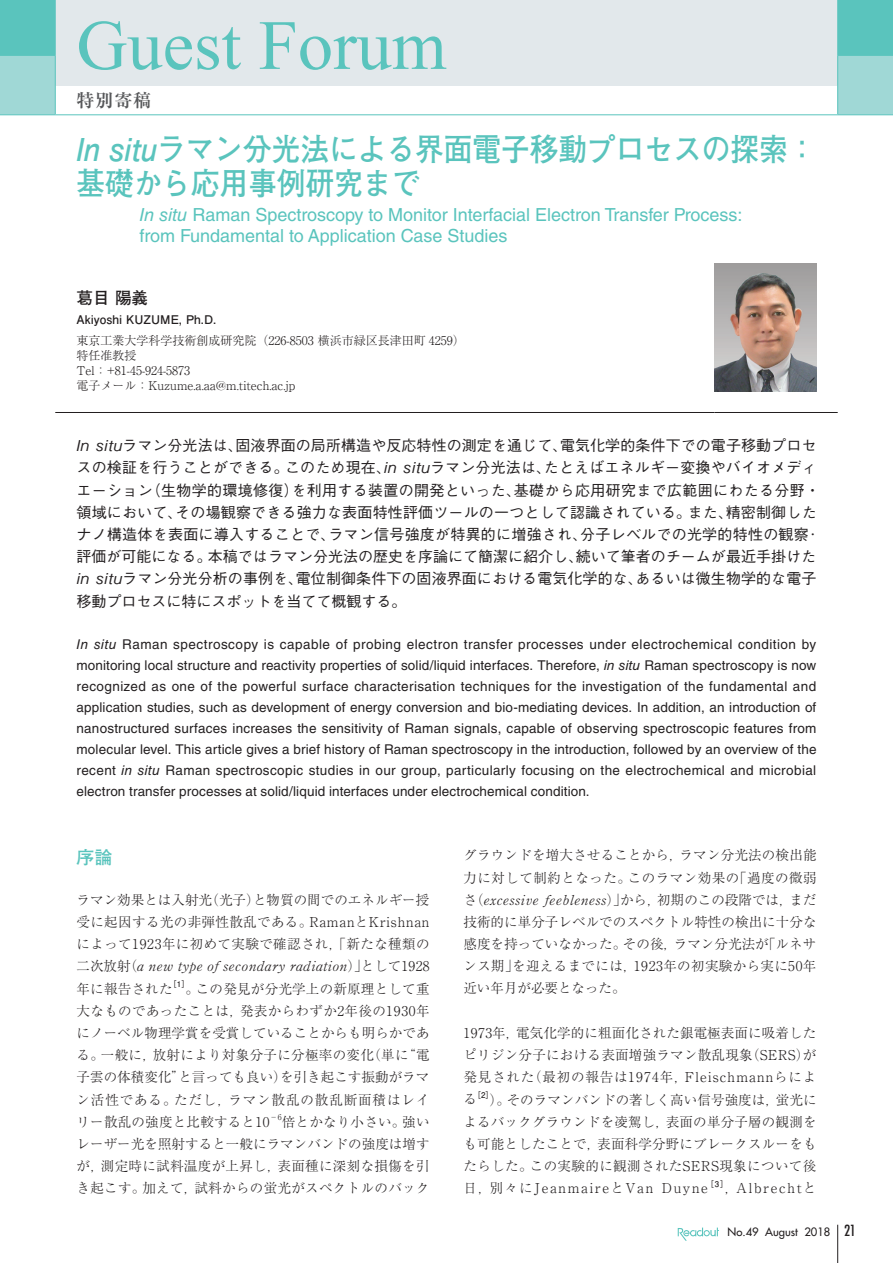
<style>
.page{position:relative;width:893px;height:1263px;background:#fff}
.page>*{position:absolute;margin:0;border:0;box-sizing:border-box;transform-origin:0 0}
.t1{font:70.5px "Times New Roman";color:#5ac4bd}
.t2{font:700 31.5px/34.5px "Futo Go B101 Pro";color:#5ac4bd;scale:.91 1}
.t3{font:18px/21px "Helvetica LT Std";color:#5ac4bd}
.t4{font:700 18px "Ryumin Pro";color:#57585a}
.t5{font:700 18px "Futo Go B101 Pro";color:#5ac4bd}
.t6{font:700 16.5px "Futo Go B101 Pro";color:#231f20}
.t7{font:500 15px/22.2px "Gothic BBB Pro";letter-spacing:.01em;color:#231f20}
.t8{font:13.5px/21px "Helvetica LT Std";letter-spacing:.01em;color:#231f20;text-align:justify}
.t9{font:300 13.5px/22.2px "Ryumin Pro";letter-spacing:.03em;color:#231f20;text-align:justify}
.t10{font:300 13.5px "Ryumin Pro";letter-spacing:.125em;color:#231f20}
.t11{font:300 12px/15px "Ryumin Pro";color:#231f20}
.t12{font:700 12px "Futo Go B101 Pro";color:#231f20}
.t13{font:11.25px "Futura";color:#231f20}
.t14{font:700 7.8px "Futo Go B101 Pro";color:#231f20}
.t15{font:300 7.8px "Ryumin Pro";color:#231f20}
.s1{font-style:italic}
.s2{font-stretch:condensed;font-size:15px}
</style>
<div class="page">
<hr style="left:837px;top:1225px;width:1px;height:38px;background:#231f20">
<svg style="left:678px;top:1227px;width:41px;height:14px"></svg>
<div style="left:0;top:0;width:893px;height:55px;background:#5ac4bd"></div>
<div style="left:55px;top:0;width:783px;height:85px;background:#e2e8eb"></div>
<svg style="left:0;top:56px;width:893px;height:58px;fill:#e2e8eb"></svg>
<hr style="left:55px;top:0;width:1px;height:55px;background:#5ac4bd">
<hr style="left:837px;top:0;width:1px;height:55px;background:#5ac4bd">
<hr style="left:0;top:55px;width:56px;height:1px;background:#5ac4bd">
<hr style="left:837px;top:55px;width:56px;height:1px;background:#5ac4bd">
<hr style="left:0;top:114px;width:55px;height:1px;background:#5ac4bd">
<svg style="left:55px;top:56px;width:1px;height:58px"></svg>
<hr style="left:55px;top:114px;width:783px;height:1px;background:#5ac4bd">
<svg style="left:837px;top:56px;width:1px;height:58px"></svg>
<hr style="left:838px;top:114px;width:55px;height:1px;background:#5ac4bd">
<hr style="left:55px;top:412px;width:659px;height:1px;background:#231f20">
<hr style="left:714px;top:412px;width:124px;height:1px;background:#231f20">
<img style="left:714px;top:263px;width:103px;height:128px">
<h1 class="t1" style="left:77px;top:-2px;width:372px">Guest Forum</h1>
<h3 class="t4" style="left:77px;top:86px;width:76px">特別寄稿</h3>
<h2 class="t2" style="left:77px;top:128px;width:815px">In situラマン分光法による界面電子移動プロセスの探索：基礎から応用事例研究まで</h2>
<h3 class="t3" style="left:140px;top:204px;width:605px"><span class="s1">In situ</span> Raman Spectroscopy to Monitor Interfacial Electron Transfer Process: from Fundamental to Application Case Studies</h3>
<p class="t6" style="left:77px;top:284px;width:73px">葛目 陽義</p>
<p class="t12" style="left:77px;top:310px;width:141px">Akiyoshi KUZUME, Ph.D.</p>
<p class="t11" style="left:77px;top:332px;width:390px">東京工業大学科学技術創成研究院（226-8503 横浜市緑区長津田町 4259）特任准教授<br>Tel：+81-45-924-5873<br>電子メール：Kuzume.a.aa@m.titech.ac.jp</p>
<p class="t7" style="left:77px;top:433px;width:745px">In situラマン分光法は、固液界面の局所構造や反応特性の測定を通じて、電気化学的条件下での電子移動プロセスの検証を行うことができる。このため現在、in situラマン分光法は、たとえばエネルギー変換やバイオメディエーション（生物学的環境修復）を利用する装置の開発といった、基礎から応用研究まで広範囲にわたる分野・領域において、その場観察できる強力な表面特性評価ツールの一つとして認識されている。また、精密制御したナノ構造体を表面に導入することで、ラマン信号強度が特異的に増強され、分子レベルでの光学的特性の観察･評価が可能になる。本稿ではラマン分光法の歴史を序論にて簡潔に紹介し、続いて筆者のチームが最近手掛けたin situラマン分光分析の事例を、電位制御条件下の固液界面における電気化学的な、あるいは微生物学的な電子移動プロセスに特にスポットを当てて概観する。</p>
<p class="t8" style="left:77px;top:634px;width:741px"><span class="s1">In situ</span> Raman spectroscopy is capable of probing electron transfer processes under electrochemical condition by monitoring local structure and reactivity properties of solid/liquid interfaces. Therefore, <span class="s1">in situ</span> Raman spectroscopy is now recognized as one of the powerful surface characterisation techniques for the investigation of the fundamental and application studies, such as development of energy conversion and bio-mediating devices. In addition, an introduction of nanostructured surfaces increases the sensitivity of Raman signals, capable of observing spectroscopic features from molecular level. This article gives a brief history of Raman spectroscopy in the introduction, followed by an overview of the recent <span class="s1">in situ</span> Raman spectroscopic studies in our group, particularly focusing on the electrochemical and microbial electron transfer processes at solid/liquid interfaces under electrochemical condition.</p>
<h3 class="t5" style="left:77px;top:843px;width:37px">序論</h3>
<p class="t9" style="left:77px;top:887px;width:355px">ラマン効果とは入射光（光子）と物質の間でのエネルギー授受に起因する光の非弾性散乱である。RamanとKrishnanによって1923年に初めて実験で確認され，「新たな種類の二次放射（a new type of secondary radiation）」として1928年に報告された</p>
<p class="t14" style="left:169px;top:978px;width:22px">［1］</p>
<p class="t9" style="left:77px;top:976px;width:355px;text-indent:109px">。この発見が分光学上の新原理として重大なものであったことは，発表からわずか2年後の1930年にノーベル物理学賞を受賞していることからも明らかである。一般に，放射により対象分子に分極率の変化（単に“電子雲の体積変化”と言っても良い）を引き起こす振動がラマン活性である。ただし，ラマン散乱の散乱断面積はレイリー散乱の強度と比較すると10</p>
<p class="t15" style="left:270px;top:1111px;width:13px">－6</p>
<p class="t9" style="left:77px;top:1109px;width:355px;text-indent:205px">倍とかなり小さい。強いレーザー光を照射すると一般にラマンバンドの強度は増すが，測定時に試料温度が上昇し，表面種に深刻な損傷を引き起こす。加えて，試料からの蛍光がスペクトルのバック</p>
<p class="t9" style="left:463px;top:843px;width:355px">グラウンドを増大させることから，ラマン分光法の検出能力に対して制約となった。このラマン効果の「過度の微弱さ（excessive feebleness）」から，初期のこの段階では，まだ技術的に単分子レベルでのスペクトル特性の検出に十分な感度を持っていなかった。その後，ラマン分光法が「ルネサンス期」を迎えるまでには，1923年の初実験から実に50年近い年月が必要となった。</p>
<p class="t9" style="left:463px;top:1021px;width:354px">1973年，電気化学的に粗面化された銀電極表面に吸着したピリジン分子における表面増強ラマン散乱現象（SERS）が発見された（最初の報告は1974年，Fleischmannらによる</p>
<p class="t14" style="left:473px;top:1089px;width:22px">［2］</p>
<p class="t9" style="left:463px;top:1087px;width:355px;text-indent:26px">）。そのラマンバンドの著しく高い信号強度は，蛍光によるバックグラウンドを凌駕し，表面の単分子層の観測をも可能としたことで，表面科学分野にブレークスルーをもたらした。この実験的に観測されたSERS現象について後日，別々にJeanmaireとVan Duyne</p>
<p class="t14" style="left:706px;top:1177px;width:23px">［3］</p>
<p class="t10" style="left:725px;top:1178px;width:93px">，Albrechtと</p>
<p class="t13" style="left:728px;top:1225px;width:130px">No.49 August 2018 <span class="s2">21</span></p>
</div>
